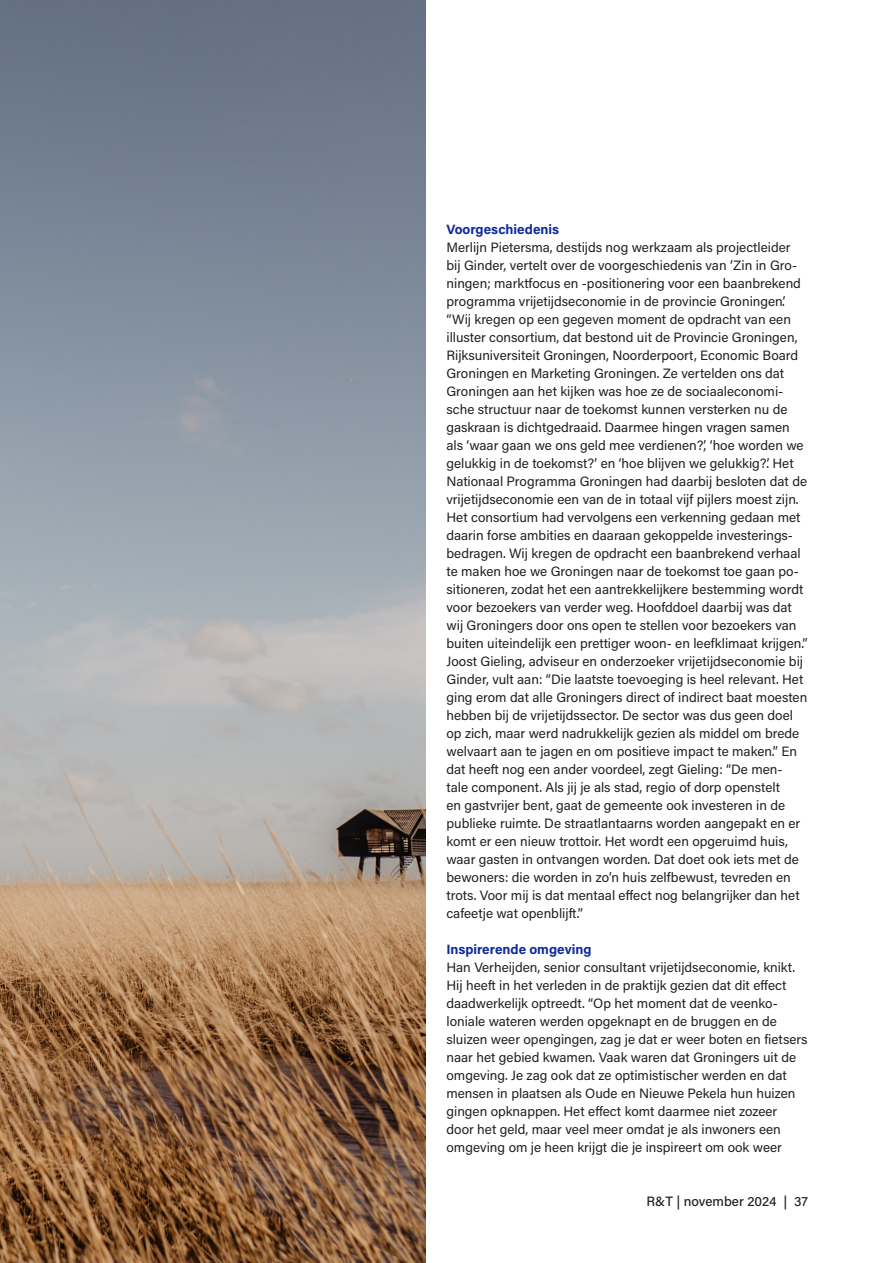
<style>
.page{position:relative;width:893px;height:1263px;background:#fff}
.page>*{position:absolute;margin:0;border:0;box-sizing:border-box;transform-origin:0 0}
.body1{font:13.5px/18px "Acumin Pro";color:#231f20}
.tussenkop{font:700 13.5px "Acumin Pro";color:#0f2a9b}
.t1{font:500 13.5px "Acumin Pro";color:#231f20}
</style>
<div class="page">
<img style="left:0;top:0;width:425px;height:1263px">
<p class="tussenkop" style="left:446px;top:220px;width:114px">Voorgeschiedenis</p>
<p class="body1" style="left:446px;top:238px;width:362px">Merlijn Pietersma, destijds nog werkzaam als projectleider bij Ginder, vertelt over de voorgeschiedenis van ‘Zin in Gro&shy;ningen; marktfocus en -positionering voor een baanbrekend programma vrijetijdseconomie in de provincie Groningen’. “Wij kregen op een gegeven moment de opdracht van een illuster consortium, dat bestond uit de Provincie Groningen, Rijksuniversiteit Groningen, Noorderpoort, Economic Board Groningen en Marketing Groningen. Ze vertelden ons dat Groningen aan het kijken was hoe ze de sociaaleconomi&shy;sche structuur naar de toekomst kunnen versterken nu de gaskraan is dichtgedraaid. Daarmee hingen vragen samen als ‘waar gaan we ons geld mee verdienen?’, ‘hoe worden we gelukkig in de toekomst?’ en ‘hoe blijven we gelukkig?’. Het Nationaal Programma Groningen had daarbij besloten dat de vrijetijdseconomie een van de in totaal vijf pijlers moest zijn.<br>Het consortium had vervolgens een verkenning gedaan met daarin forse ambities en daaraan gekoppelde investerings&shy;bedragen. Wij kregen de opdracht een baanbrekend verhaal te maken hoe we Groningen naar de toekomst toe gaan po&shy;sitioneren, zodat het een aantrekkelijkere bestemming wordt voor bezoekers van verder weg. Hoofddoel daarbij was dat wij Groningers door ons open te stellen voor bezoekers van buiten uiteindelijk een prettiger woon- en leefklimaat krijgen.” Joost Gieling, adviseur en onderzoeker vrijetijdseconomie bij Ginder, vult aan: “Die laatste toevoeging is heel relevant. Het ging erom dat alle Groningers direct of indirect baat moesten hebben bij de vrijetijdssector. De sector was dus geen doel op zich, maar werd nadrukkelijk gezien als middel om brede welvaart aan te jagen en om positieve impact te maken.” En dat heeft nog een ander voordeel, zegt Gieling: “De men&shy;tale component. Als jij je als stad, regio of dorp openstelt<br>en gastvrijer bent, gaat de gemeente ook investeren in de publieke ruimte. De straatlantaarns worden aangepakt en er komt er een nieuw trottoir. Het wordt een opgeruimd huis, waar gasten in ontvangen worden. Dat doet ook iets met de bewoners: die worden in zo’n huis zelfbewust, tevreden en trots. Voor mij is dat mentaal effect nog belangrijker dan het cafeetje wat openblijft.”</p>
<p class="tussenkop" style="left:446px;top:940px;width:146px">Inspirerende omgeving</p>
<p class="body1" style="left:446px;top:958px;width:363px">Han Verheijden, senior consultant vrijetijdseconomie, knikt.<br>Hij heeft in het verleden in de praktijk gezien dat dit effect daadwerkelijk optreedt. “Op het moment dat de veenko&shy;loniale wateren werden opgeknapt en de bruggen en de sluizen weer opengingen, zag je dat er weer boten en fietsers naar het gebied kwamen. Vaak waren dat Groningers uit de omgeving. Je zag ook dat ze optimistischer werden en dat mensen in plaatsen als Oude en Nieuwe Pekela hun huizen gingen opknappen. Het effect komt daarmee niet zozeer door het geld, maar veel meer omdat je als inwoners een omgeving om je heen krijgt die je inspireert om ook weer</p>
<p class="t1" style="left:646px;top:1192px;width:163px">R&amp;T | november 2024 | 37</p>
</div>
